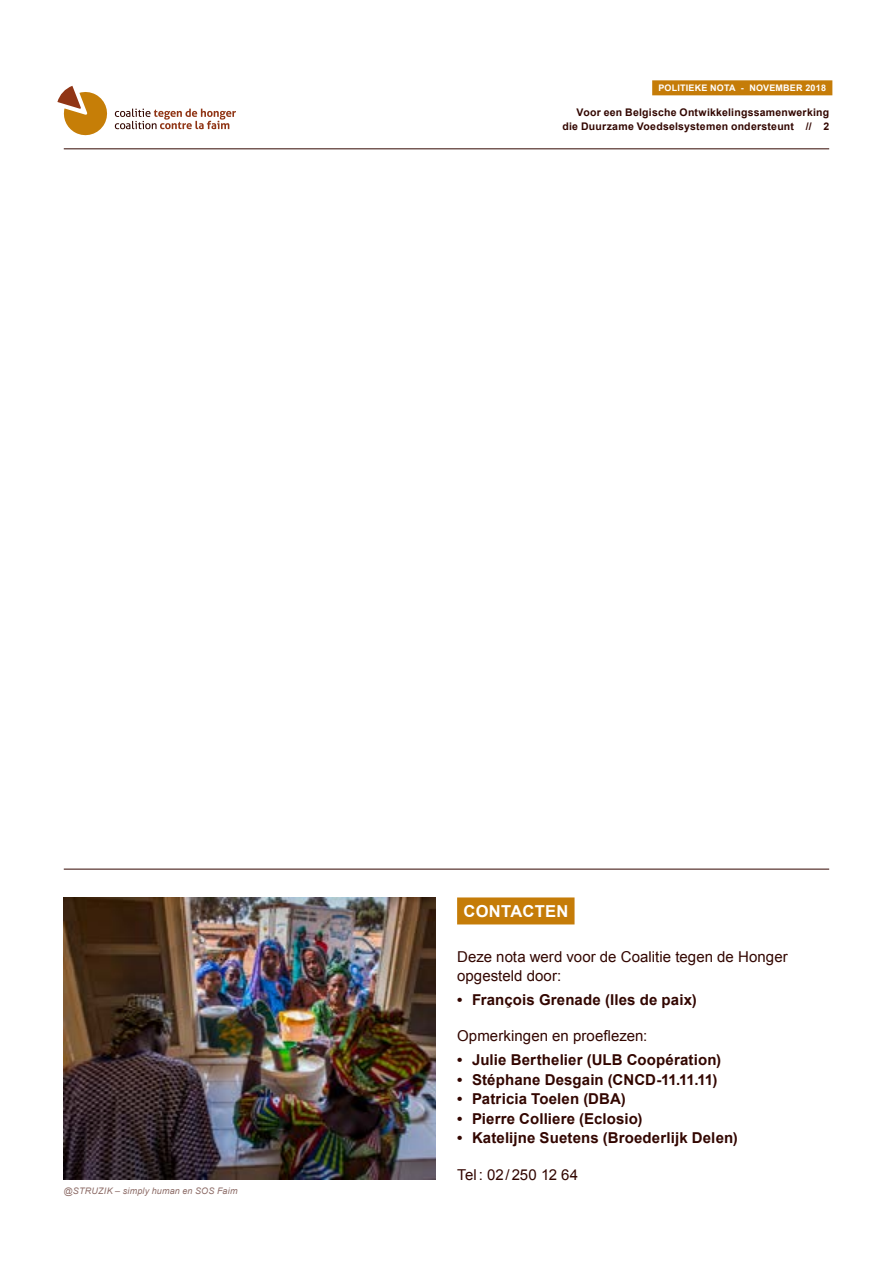
<style>
.page{position:relative;width:893px;height:1263px;background:#fff}
.page>*{position:absolute;margin:0;border:0;box-sizing:border-box;transform-origin:0 0}
.t1{font:700 16.5px "Arial";letter-spacing:.02em;color:#fff}
.t2{font:700 15px "Arial";letter-spacing:.01em;color:#320600}
.t3{font:15px/19.5px "Arial";letter-spacing:.005em;color:#320600}
.t4{font:700 10.5px/13.5px "Arial";letter-spacing:.02em;color:#320600;text-align:right}
.t5{font:italic 9px "Arial";letter-spacing:.025em;color:#8d6c67}
.t6{font:700 9px "Arial";letter-spacing:.02em;color:#fff}
</style>
<div class="page">
<svg style="left:57px;top:86px;width:179px;height:49px"></svg>
<hr style="left:64px;top:148px;width:765px;height:1px;background:#320600">
<div style="left:652px;top:80px;width:180px;height:15px;background:#c57c08"></div>
<hr style="left:64px;top:869px;width:765px;height:1px;background:#320600">
<div style="left:457px;top:897px;width:118px;height:27px;background:#c57c08"></div>
<img style="left:64px;top:898px;width:372px;height:281px">
<p class="t6" style="left:658px;top:82px;width:169px">POLITIEKE NOTA - NOVEMBER 2018</p>
<p class="t4" style="left:562px;top:106px;width:268px">Voor een Belgische Ontwikkelingssamenwerking die Duurzame Voedselsystemen ondersteunt // 2</p>
<p class="t5" style="left:64px;top:1185px;width:175px">@STRUZIK – simply human en SOS Faim</p>
<p class="t1" style="left:463px;top:900px;width:106px">CONTACTEN</p>
<p class="t3" style="left:457px;top:947px;width:332px">Deze nota werd voor de Coalitie tegen de Honger opgesteld door:</p>
<p class="t2" style="left:457px;top:989px;width:241px">• François Grenade (Iles de paix)</p>
<p class="t3" style="left:457px;top:1026px;width:192px">Opmerkingen en proeflezen:</p>
<p class="t2" style="left:457px;top:1050px;width:265px">• Julie Berthelier (ULB Coopération)</p>
<p class="t2" style="left:457px;top:1069px;width:262px">• Stéphane Desgain (CNCD-11.11.11)</p>
<p class="t2" style="left:457px;top:1089px;width:170px">• Patricia Toelen (DBA)</p>
<p class="t2" style="left:457px;top:1108px;width:187px">• Pierre Colliere (Eclosio)</p>
<p class="t2" style="left:457px;top:1128px;width:282px">• Katelijne Suetens (Broederlijk Delen)</p>
<p class="t3" style="left:457px;top:1165px;width:123px">Tel: 02/250 12 64</p>
</div>
